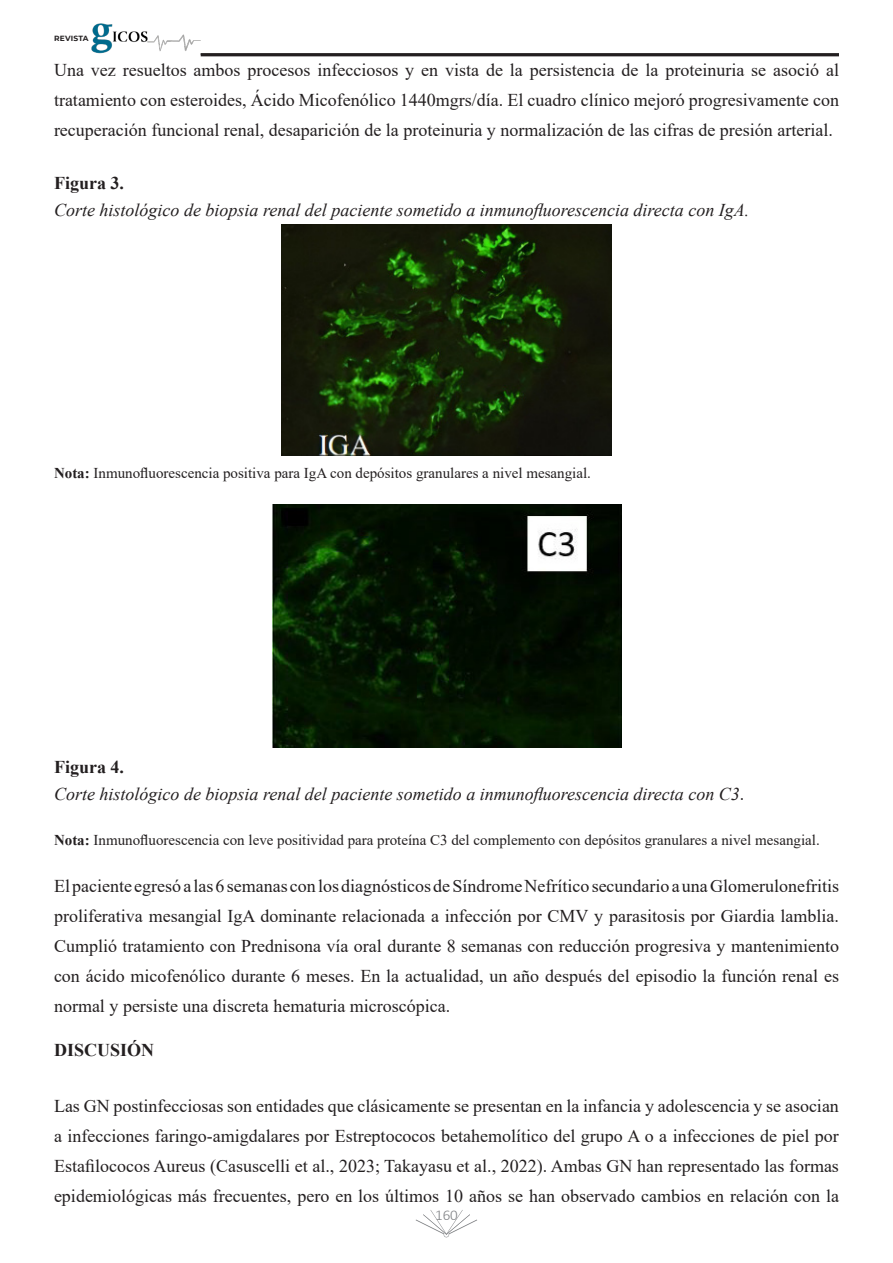
<style>
.page{position:relative;width:893px;height:1263px;background:#fff}
.page>*{position:absolute;margin:0;border:0;box-sizing:border-box;transform-origin:0 0}
.List_Paragraph{font:18px/30px "Times New Roman";color:#231f20;text-align:justify}
.t1{font:italic 18px "Times New Roman";color:#231f20}
.Heading_1{font:700 18px "Times New Roman";color:#231f20}
.t2{font:15px "Times New Roman";color:#231f20}
.t3{font:300 15px "Calibri";color:#808285}
.t4{font:700 7.5px "Montserrat";letter-spacing:.03em;color:#231f20}
.s1{font-weight:700}
.s2{font-style:normal}
</style>
<div class="page">
<svg style="left:416px;top:1210px;width:61px;height:28px"></svg>
<img style="left:91px;top:23px;width:110px;height:30px">
<hr style="left:201px;top:53px;width:638px;height:3px;background:#231f20">
<img style="left:281px;top:225px;width:331px;height:231px">
<img style="left:273px;top:504px;width:348px;height:243px">
<p class="t4" style="left:54px;top:33px;width:36px">REVISTA</p>
<p class="List_Paragraph" style="left:54px;top:55px;width:786px">Una vez resueltos ambos procesos infecciosos y en vista de la persistencia de la proteinuria se asoció al tratamiento con esteroides, Ácido Micofenólico 1440mgrs/día. El cuadro clínico mejoró progresivamente con recuperación funcional renal, desaparición de la proteinuria y normalización de las cifras de presión arterial.</p>
<p class="Heading_1" style="left:54px;top:170px;width:72px">Figura 3.</p>
<p class="t1" style="left:54px;top:197px;width:697px">Corte histológico de biopsia renal del paciente sometido a inmunofluorescencia directa con IgA.</p>
<p class="t2" style="left:54px;top:463px;width:538px"><span class="s1">Nota:</span> Inmunofluorescencia positiva para IgA con depósitos granulares a nivel mesangial.</p>
<p class="Heading_1" style="left:54px;top:754px;width:72px">Figura 4.</p>
<p class="t1" style="left:54px;top:782px;width:692px">Corte histológico de biopsia renal del paciente sometido a inmunofluorescencia directa con C3<span class="s2">.</span></p>
<p class="t2" style="left:54px;top:830px;width:767px"><span class="s1">Nota:</span> Inmunofluorescencia con leve positividad para proteína C3 del complemento con depósitos granulares a nivel mesangial.</p>
<p class="List_Paragraph" style="left:54px;top:871px;width:786px">El paciente egresó a las 6 semanas con los diagnósticos de Síndrome Nefrítico secundario a una Glomerulonefritis proliferativa mesangial IgA dominante relacionada a infección por CMV y parasitosis por Giardia lamblia.<br>Cumplió tratamiento con Prednisona vía oral durante 8 semanas con reducción progresiva y mantenimiento con ácido micofenólico durante 6 meses. En la actualidad, un año después del episodio la función renal es normal y persiste una discreta hematuria microscópica.</p>
<p class="Heading_1" style="left:54px;top:1037px;width:102px">DISCUSIÓN</p>
<p class="List_Paragraph" style="left:54px;top:1090px;width:786px">Las GN postinfecciosas son entidades que clásicamente se presentan en la infancia y adolescencia y se asocian a infecciones faringo-amigdalares por Estreptococos betahemolítico del grupo A o a infecciones de piel por Estafilococos Aureus (Casuscelli et al., 2023; Takayasu et al., 2022). Ambas GN han representado las formas epidemiológicas más frecuentes, pero en los últimos 10 años se han observado cambios en relación con la</p>
<p class="t3" style="left:435px;top:1206px;width:24px">160</p>
</div>
